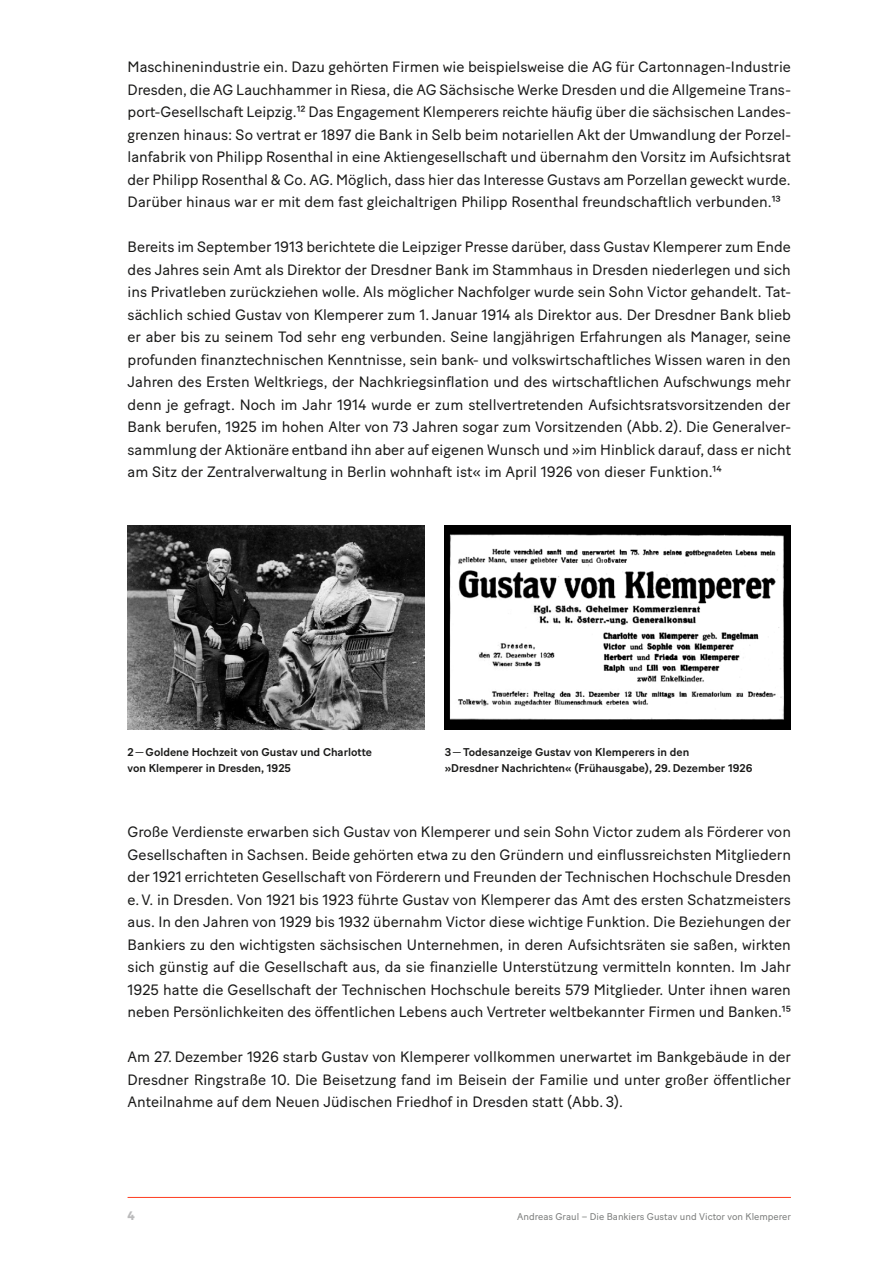
<style>
.page{position:relative;width:893px;height:1263px;background:#fff}
.page>*{position:absolute;margin:0;border:0;box-sizing:border-box;transform-origin:0 0}
.P-Fließtext{font:15px/22.5px "Baton Turbo";color:#191918;text-align:justify}
.t1{font:800 12.3px "Baton Turbo";color:#bbbbbc}
.Cap-BU{font:500 11.25px/16.5px "Baton Turbo";color:#191918}
.t2{font:9.75px "Baton Turbo";color:#797b7a}
.s1{font-weight:400}
</style>
<div class="page">
<hr style="left:128px;top:1197px;width:663px;height:1px;background:#fe3b1e">
<img style="left:128px;top:525px;width:296px;height:204px">
<img style="left:445px;top:525px;width:346px;height:204px">
<p class="P-Fließtext" style="left:128px;top:54px;width:665px">Maschinenindustrie ein. Dazu gehörten Firmen wie beispielsweise die AG für Cartonnagen-Industrie Dresden, die AG Lauchhammer in Riesa, die AG Sächsische Werke Dresden und die Allgemeine Trans&shy;port-Gesellschaft Leipzig.12 Das Engagement Klemperers reichte häufig über die sächsischen Landes&shy;grenzen hinaus: So vertrat er 1897 die Bank in Selb beim notariellen Akt der Umwandlung der Porzel&shy;lanfabrik von Philipp Rosenthal in eine Aktiengesellschaft und übernahm den Vorsitz im Aufsichtsrat der Philipp Rosenthal &amp; Co. AG. Möglich, dass hier das Interesse Gustavs am Porzellan geweckt wurde.<br>Darüber hinaus war er mit dem fast gleichaltrigen Philipp Rosenthal freundschaftlich verbunden.13</p>
<p class="P-Fließtext" style="left:128px;top:234px;width:665px">Bereits im September 1913 berichtete die Leipziger Presse darüber, dass Gustav Klemperer zum Ende des Jahres sein Amt als Direktor der Dresdner Bank im Stammhaus in Dresden niederlegen und sich ins Privatleben zurückziehen wolle. Als möglicher Nachfolger wurde sein Sohn Victor gehandelt. Tat&shy;sächlich schied Gustav von Klemperer zum 1. Januar 1914 als Direktor aus. Der Dresdner Bank blieb er aber bis zu seinem Tod sehr eng verbunden. Seine langjährigen Erfahrungen als Manager, seine profunden finanztechnischen Kenntnisse, sein bank- und volkswirtschaftliches Wissen waren in den Jahren des Ersten Weltkriegs, der Nachkriegsinflation und des wirtschaftlichen Aufschwungs mehr denn je gefragt. Noch im Jahr 1914 wurde er zum stellvertretenden Aufsichtsratsvorsitzenden der Bank berufen, 1925 im hohen Alter von 73 Jahren sogar zum Vorsitzenden (Abb. 2). Die Generalver&shy;sammlung der Aktionäre entband ihn aber auf eigenen Wunsch und »im Hinblick darauf, dass er nicht am Sitz der Zentralverwaltung in Berlin wohnhaft ist« im April 1926 von dieser Funktion.14</p>
<p class="Cap-BU" style="left:128px;top:743px;width:246px">2<span class="s1">—</span>Goldene Hochzeit von Gustav und Charlotte von Klemperer in Dresden, 1925</p>
<p class="Cap-BU" style="left:445px;top:743px;width:309px">3<span class="s1">—</span>Todesanzeige Gustav von Klemperers in den<br>»Dresdner Nachrichten« (Frühausgabe), 29. Dezember 1926</p>
<p class="P-Fließtext" style="left:128px;top:819px;width:665px">Große Verdienste erwarben sich Gustav von Klemperer und sein Sohn Victor zudem als Förderer von Gesellschaften in Sachsen. Beide gehörten etwa zu den Gründern und einflussreichsten Mitgliedern der 1921 errichteten Gesellschaft von Förderern und Freunden der Technischen Hochschule Dresden e.V. in Dresden. Von 1921 bis 1923 führte Gustav von Klemperer das Amt des ersten Schatzmeisters aus. In den Jahren von 1929 bis 1932 übernahm Victor diese wichtige Funktion. Die Beziehungen der Bankiers zu den wichtigsten sächsischen Unternehmen, in deren Aufsichtsräten sie saßen, wirkten sich günstig auf die Gesellschaft aus, da sie finanzielle Unterstützung vermitteln konnten. Im Jahr 1925 hatte die Gesellschaft der Technischen Hochschule bereits 579 Mitglieder. Unter ihnen waren neben Persönlichkeiten des öffentlichen Lebens auch Vertreter weltbekannter Firmen und Banken.15</p>
<p class="P-Fließtext" style="left:128px;top:1044px;width:665px">Am 27. Dezember 1926 starb Gustav von Klemperer vollkommen unerwartet im Bankgebäude in der Dresdner Ringstraße 10. Die Beisetzung fand im Beisein der Familie und unter großer öffentlicher Anteilnahme auf dem Neuen Jüdischen Friedhof in Dresden statt (Abb. 3).</p>
<p class="t1" style="left:128px;top:1206px;width:9px">4</p>
<p class="t2" style="left:517px;top:1209px;width:275px">Andreas Graul – Die Bankiers Gustav und Victor von Klemperer</p>
</div>
